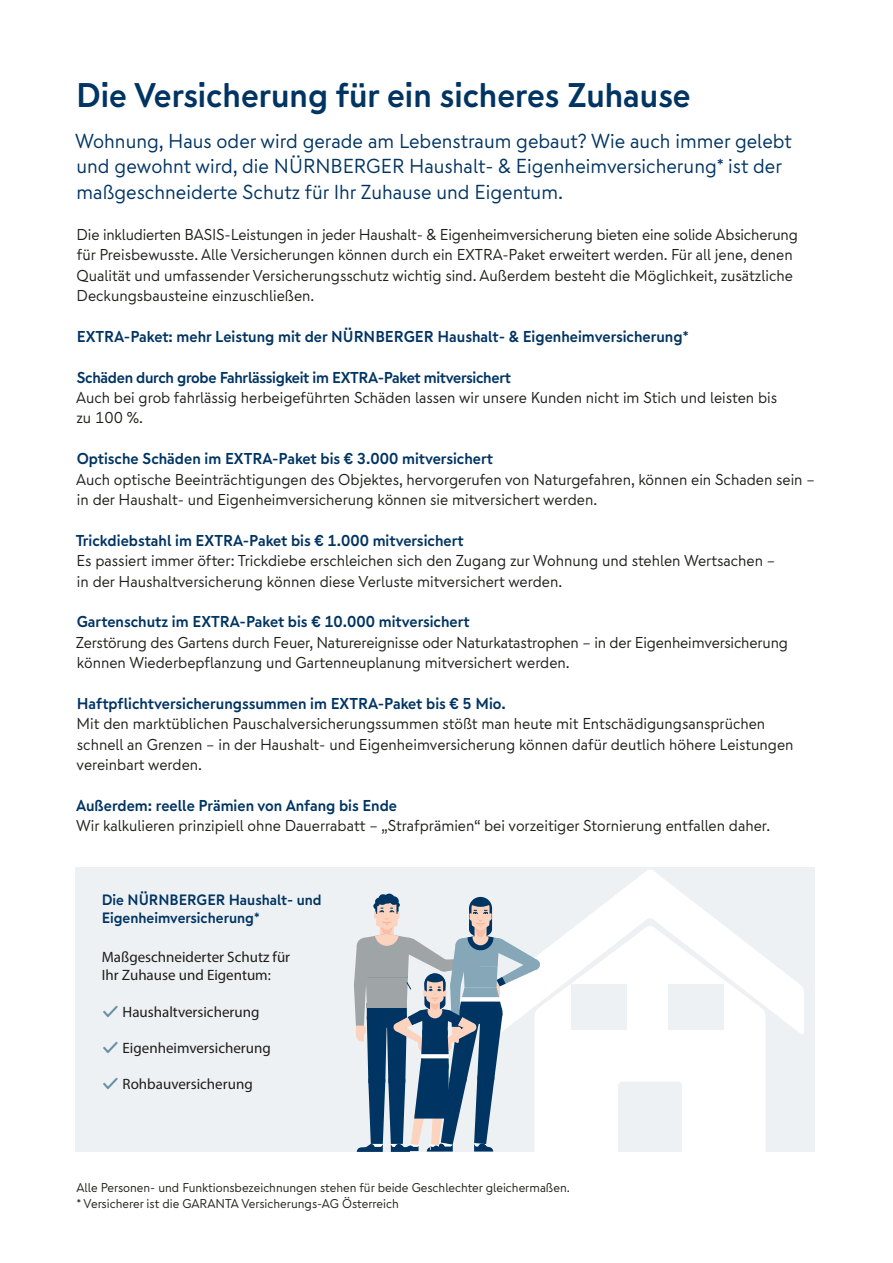
<style>
.page{position:relative;width:893px;height:1263px;background:#fff}
.page>*{position:absolute;margin:0;border:0;box-sizing:border-box;transform-origin:0 0}
.t1{font:700 34.2px "Nuernberger Text";color:#003462}
.t2{font:20.25px/25.5px "Nuernberger Text";color:#003462}
.t3{font:15.75px/20.4px "Nuernberger Text";color:#1d1d1b}
.t4{font:700 15.75px "Nuernberger Text";color:#003462}
.t5{font:700 15.75px "Nuernberger Text";letter-spacing:-.02em;color:#003462}
.t6{font:15px/18px "Myriad Pro";color:#1d1d1b}
.t7{font:700 15px/18px "Nuernberger Text";color:#003462}
.t8{font:12.75px/15.3px "Nuernberger Text";color:#1d1d1b}
.s1{font-family:"Nuernberger Text";color:#618da1}
</style>
<div class="page">
<div style="left:75px;top:867px;width:739px;height:284px;background:#eef1f4"></div>
<svg style="left:576px;top:870px;width:228px;height:164px"></svg>
<svg style="left:541px;top:926px;width:224px;height:226px;fill:#fff"></svg>
<svg style="left:354px;top:894px;width:187px;height:257px"></svg>
<div style="left:571px;top:984px;width:56px;height:45px;background:#eef1f4"></div>
<div style="left:669px;top:984px;width:55px;height:45px;background:#eef1f4"></div>
<h1 class="t1" style="left:76px;top:71px;width:616px">Die Versicherung für ein sicheres Zuhause</h1>
<p class="t2" style="left:75px;top:128px;width:718px">Wohnung, Haus oder wird gerade am Lebenstraum gebaut? Wie auch immer gelebt und gewohnt wird, die NÜRNBERGER Haushalt- &amp; Eigenheimversicherung* ist der maßgeschneiderte Schutz für Ihr Zuhause und Eigentum.</p>
<p class="t3" style="left:77px;top:224px;width:723px">Die inkludierten BASIS-Leistungen in jeder Haushalt- &amp; Eigenheimversicherung bieten eine solide Absicherung für Preisbewusste. Alle Versicherungen können durch ein EXTRA-Paket erweitert werden. Für all jene, denen Qualität und umfassender Versicherungsschutz wichtig sind. Außerdem besteht die Möglichkeit, zusätzliche Deckungsbausteine einzuschließen.</p>
<p class="t4" style="left:77px;top:325px;width:614px">EXTRA-Paket: mehr Leistung mit der NÜRNBERGER Haushalt- &amp; Eigenheimversicherung*</p>
<p class="t5" style="left:77px;top:366px;width:436px">Schäden durch grobe Fahrlässigkeit im EXTRA-Paket mitversichert</p>
<p class="t3" style="left:76px;top:387px;width:703px">Auch bei grob fahrlässig herbeigeführten Schäden lassen wir unsere Kunden nicht im Stich und leisten bis zu 100 %.</p>
<p class="t4" style="left:77px;top:448px;width:418px">Optische Schäden im EXTRA-Paket bis € 3.000 mitversichert</p>
<p class="t3" style="left:76px;top:468px;width:740px">Auch optische Beeinträchtigungen des Objektes, hervorgerufen von Naturgefahren, können ein Schaden sein – in der Haushalt- und Eigenheimversicherung können sie mitversichert werden.</p>
<p class="t4" style="left:76px;top:529px;width:389px">Trickdiebstahl im EXTRA-Paket bis € 1.000 mitversichert</p>
<p class="t3" style="left:77px;top:550px;width:700px">Es passiert immer öfter: Trickdiebe erschleichen sich den Zugang zur Wohnung und stehlen Wertsachen – in der Haushaltversicherung können diese Verluste mitversichert werden.</p>
<p class="t4" style="left:77px;top:611px;width:395px">Gartenschutz im EXTRA-Paket bis € 10.000 mitversichert</p>
<p class="t3" style="left:76px;top:632px;width:714px">Zerstörung des Gartens durch Feuer, Naturereignisse oder Naturkatastrophen – in der Eigenheimversicherung können Wiederbepflanzung und Gartenneuplanung mitversichert werden.</p>
<p class="t4" style="left:77px;top:692px;width:431px">Haftpflichtversicherungssummen im EXTRA-Paket bis € 5 Mio.</p>
<p class="t3" style="left:77px;top:713px;width:718px">Mit den marktü blichen Pauschalversicherungssummen stößt man heute mit Entschädigungsansprüchen schnell an Grenzen – in der Haushalt- und Eigenheimversicherung können dafür deutlich höhere Leistungen vereinbart werden.</p>
<p class="t4" style="left:76px;top:794px;width:323px">Außerdem: reelle Prämien von Anfang bis Ende</p>
<p class="t3" style="left:76px;top:815px;width:695px">Wir kalkulieren prinzipiell ohne Dauerrabatt – „Strafprämien“ bei vorzeitiger Stornierung entfallen daher.</p>
<p class="t7" style="left:102px;top:890px;width:221px">Die NÜRNBERGER Haushalt- und<br>Eigenheimversicherung*</p>
<p class="t6" style="left:102px;top:948px;width:190px">Maßgeschneiderter Schutz für<br>Ihr Zuhause und Eigentum:</p>
<p class="t6" style="left:102px;top:1002px;width:159px"><span class="s1">✔</span> Haushaltversicherung</p>
<p class="t6" style="left:102px;top:1038px;width:171px"><span class="s1">✔</span> Eigenheimversicherung</p>
<p class="t6" style="left:102px;top:1074px;width:152px"><span class="s1">✔</span> Rohbauversicherung</p>
<p class="t8" style="left:77px;top:1180px;width:495px">Alle Personen- und Funktionsbezeichnungen stehen für beide Geschlechter gleichermaßen. * Versicherer ist die GARANTA Versicherungs-AG Österreich</p>
</div>
